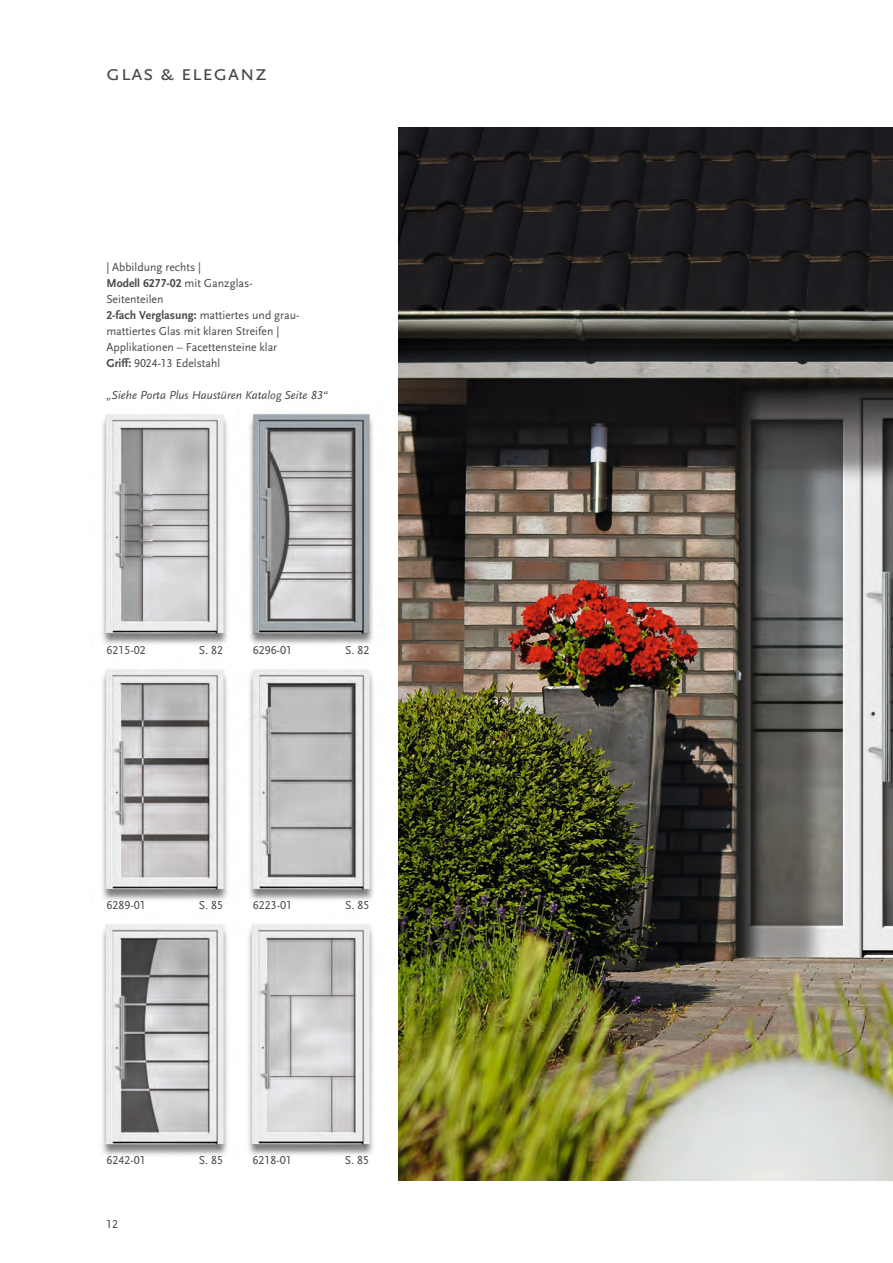
<style>
.page{position:relative;width:893px;height:1263px;background:#fff}
.page>*{position:absolute;margin:0;border:0;box-sizing:border-box;transform-origin:0 0}
.t1{font:22.5px "Scala Sans LF Caps";letter-spacing:.02em;color:#484848}
.t2{font:12px/15.9px "Scala Sans LF";color:#484848}
.t3{font:italic 12px "Scala Sans LF";color:#484848}
.s1{font-weight:700}
</style>
<div class="page">
<img style="left:102px;top:924px;width:272px;height:232px">
<img style="left:102px;top:669px;width:272px;height:231px">
<img style="left:101px;top:413px;width:272px;height:231px">
<img style="left:399px;top:128px;width:494px;height:1052px">
<h1 class="t1" style="left:106px;top:60px;width:162px">glas &amp; eleganz</h1>
<p class="t2" style="left:106px;top:259px;width:195px">| Abbildung rechts |<br><span class="s1">Modell 6277-02</span> mit Ganzglas-<br>Seitenteilen<br><span class="s1">2-fach Verglasung:</span> mattiertes und grau&shy;mattiertes Glas mit klaren Streifen |<br>Applikationen – Facettensteine klar<br><span class="s1">Griff:</span> 9024-13 Edelstahl</p>
<p class="t3" style="left:106px;top:388px;width:223px">„Siehe Porta Plus Haustüren Katalog Seite 83“</p>
<p class="t2" style="left:107px;top:642px;width:41px">6215-02</p>
<p class="t2" style="left:199px;top:642px;width:26px">S. 82</p>
<p class="t2" style="left:253px;top:642px;width:41px">6296-01</p>
<p class="t2" style="left:345px;top:642px;width:26px">S. 82</p>
<p class="t2" style="left:107px;top:897px;width:41px">6289-01</p>
<p class="t2" style="left:199px;top:897px;width:26px">S. 85</p>
<p class="t2" style="left:253px;top:897px;width:41px">6223-01</p>
<p class="t2" style="left:345px;top:897px;width:26px">S. 85</p>
<p class="t2" style="left:107px;top:1152px;width:41px">6242-01</p>
<p class="t2" style="left:199px;top:1152px;width:26px">S. 85</p>
<p class="t2" style="left:106px;top:1216px;width:13px">12</p>
<p class="t2" style="left:252px;top:1152px;width:41px">6218-01</p>
<p class="t2" style="left:345px;top:1152px;width:26px">S. 85</p>
</div>
